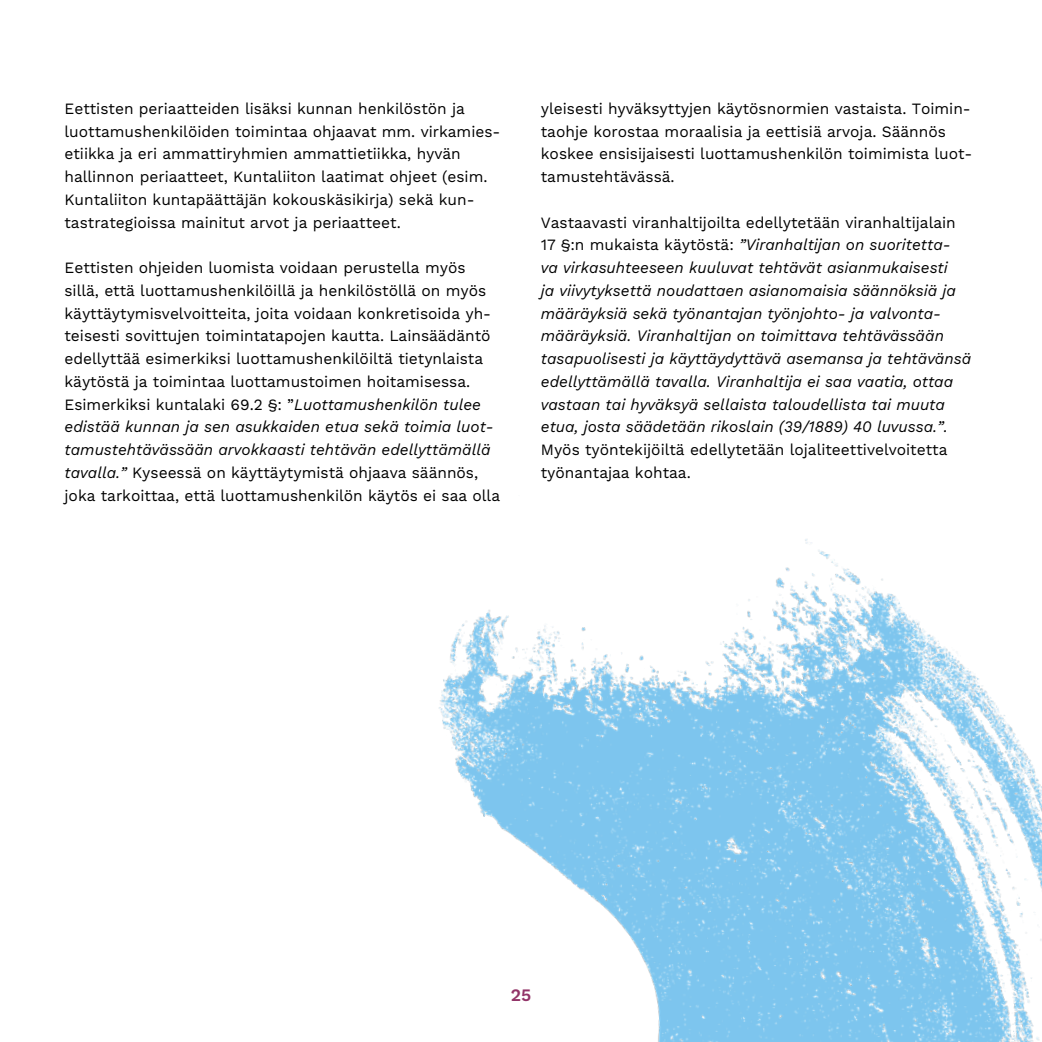
<style>
.page{position:relative;width:1042px;height:1042px;background:#fff}
.page>*{position:absolute;margin:0;border:0;box-sizing:border-box;transform-origin:0 0}
.t1{font:600 17.5px "Work Sans";color:#923468}
.Leipis2{font:15.75px/22.8px "Work Sans";color:#000}
.Leipis2-2{font:italic 15.75px/22.8px "Work Sans";color:#000}
.s1{font-style:italic}
.s2{font-style:normal}
</style>
<div class="page">
<img style="left:439px;top:539px;width:603px;height:503px">
<p class="Leipis2" style="left:64px;top:98px;width:435px">Eettisten periaatteiden lisäksi kunnan henkilöstön ja luottamushenkilöiden toimintaa ohjaavat mm. virkamies&shy;etiikka ja eri ammattiryhmien ammattietiikka, hyvän hallinnon periaatteet, Kuntaliiton laatimat ohjeet (esim.<br>Kuntaliiton kuntapäättäjän kokouskäsikirja) sekä kun&shy;tastrategioissa mainitut arvot ja periaatteet.</p>
<p class="Leipis2" style="left:64px;top:257px;width:437px">Eettisten ohjeiden luomista voidaan perustella myös sillä, että luottamushenkilöillä ja henkilöstöllä on myös käyttäytymisvelvoitteita, joita voidaan konkretisoida yh&shy;teisesti sovittujen toimintatapojen kautta. Lainsäädäntö edellyttää esimerkiksi luottamushenkilöiltä tietynlaista käytöstä ja toimintaa luottamustoimen hoitamisessa.<br>Esimerkiksi kuntalaki 69.2 §: ”<span class="s1">Luottamushenkilön tulee edistää kunnan ja sen asukkaiden etua sekä toimia luot&shy;tamustehtävässään arvokkaasti tehtävän edellyttämällä tavalla.”</span> Kyseessä on käyttäytymistä ohjaava säännös, joka tarkoittaa, että luottamushenkilön käytös ei saa olla</p>
<p class="Leipis2" style="left:541px;top:98px;width:433px">yleisesti hyväksyttyjen käytösnormien vastaista. Toimin&shy;taohje korostaa moraalisia ja eettisiä arvoja. Säännös koskee ensisijaisesti luottamushenkilön toimimista luot&shy;tamustehtävässä.</p>
<p class="Leipis2-2" style="left:541px;top:210px;width:432px"><span class="s2">Vastaavasti viranhaltijoilta edellytetään viranhaltijalain 17 §:n mukaista käytöstä:</span> ”Viranhaltijan on suoritetta&shy;va virkasuhteeseen kuuluvat tehtävät asianmukaisesti<br>ja viivytyksettä noudattaen asianomaisia säännöksiä ja määräyksiä sekä työnantajan työnjohto- ja valvonta&shy;määräyksiä. Viranhaltijan on toimittava tehtävässään tasapuolisesti ja käyttäydyttävä asemansa ja tehtävänsä edellyttämällä tavalla. Viranhaltija ei saa vaatia, ottaa vastaan tai hyväksyä sellaista taloudellista tai muuta etua, josta säädetään rikoslain (39/1889) 40 luvussa.”.<br><span class="s2">Myös työntekijöiltä edellytetään lojaliteettivelvoitetta työnantajaa kohtaa.</span></p>
<p class="t1" style="left:511px;top:985px;width:22px">25</p>
</div>
